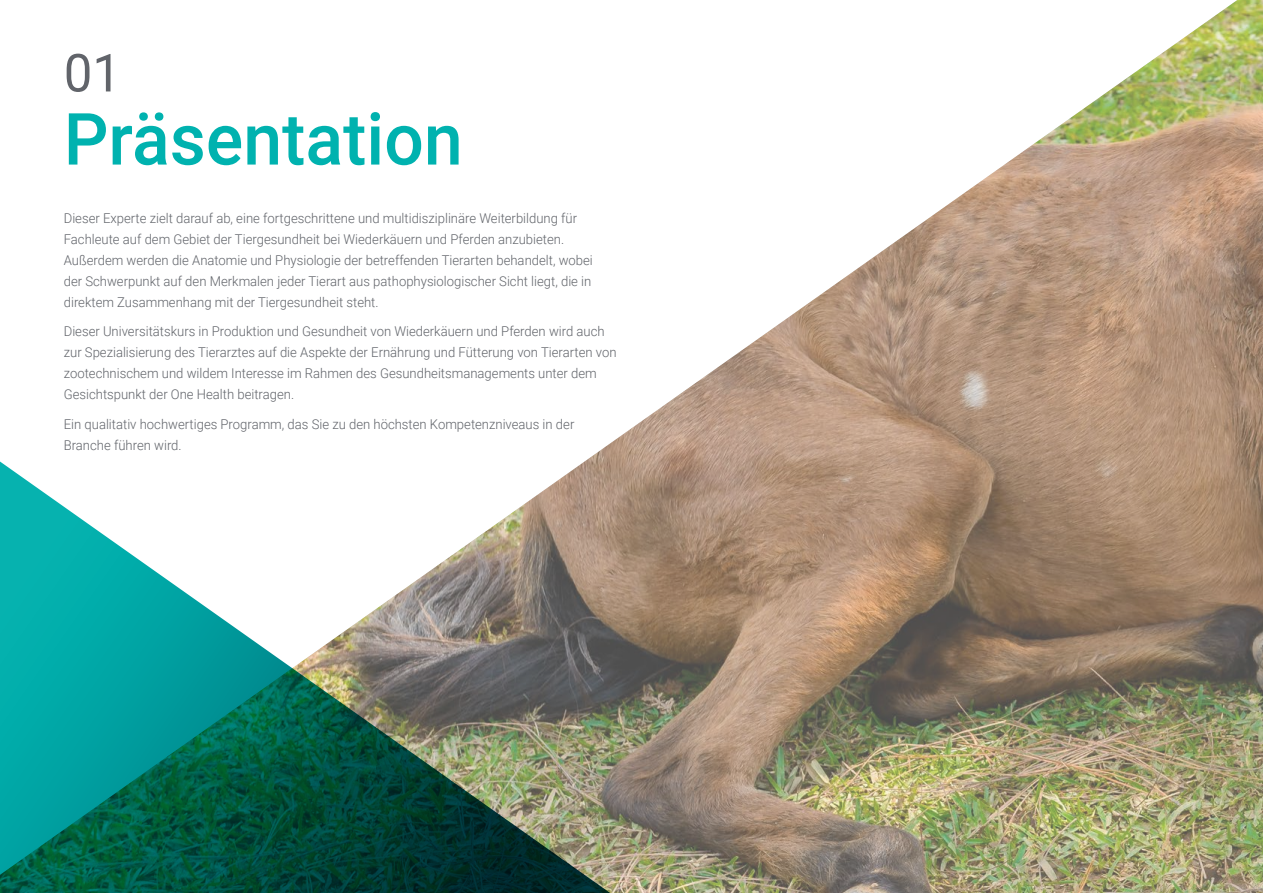
<style>
.page{position:relative;width:1263px;height:893px;background:#fff}
.page>*{position:absolute;margin:0;border:0;box-sizing:border-box;transform-origin:0 0}
.t1{font:500 72px "Roboto";color:#00b2af}
.t2{font:52.5px "Roboto";color:#61646a}
.t3{font:300 13.5px/21px "Roboto";color:#61646a}
</style>
<div class="page">
<img style="left:606px;top:0;width:657px;height:893px">
<svg style="left:0;top:446px;width:640px;height:447px"></svg>
<h2 class="t2" style="left:64px;top:36px;width:59px">01</h2>
<h1 class="t1" style="left:64px;top:89px;width:400px">Präsentation</h1>
<p class="t3" style="left:64px;top:207px;width:531px">Dieser Experte zielt darauf ab, eine fortgeschrittene und multidisziplinäre Weiterbildung für Fachleute auf dem Gebiet der Tiergesundheit bei Wiederkäuern und Pferden anzubieten.<br>Außerdem werden die Anatomie und Physiologie der betreffenden Tierarten behandelt, wobei der Schwerpunkt auf den Merkmalen jeder Tierart aus pathophysiologischer Sicht liegt, die in direktem Zusammenhang mit der Tiergesundheit steht.</p>
<p class="t3" style="left:64px;top:320px;width:554px">Dieser Universitätskurs in Produktion und Gesundheit von Wiederkäuern und Pferden wird auch zur Spezialisierung des Tierarztes auf die Aspekte der Ernährung und Fütterung von Tierarten von zootechnischem und wildem Interesse im Rahmen des Gesundheitsmanagements unter dem Gesichtspunkt der One Health beitragen.</p>
<p class="t3" style="left:64px;top:413px;width:512px">Ein qualitativ hochwertiges Programm, das Sie zu den höchsten Kompetenzniveaus in der<br>Branche führen wird.</p>
</div>
